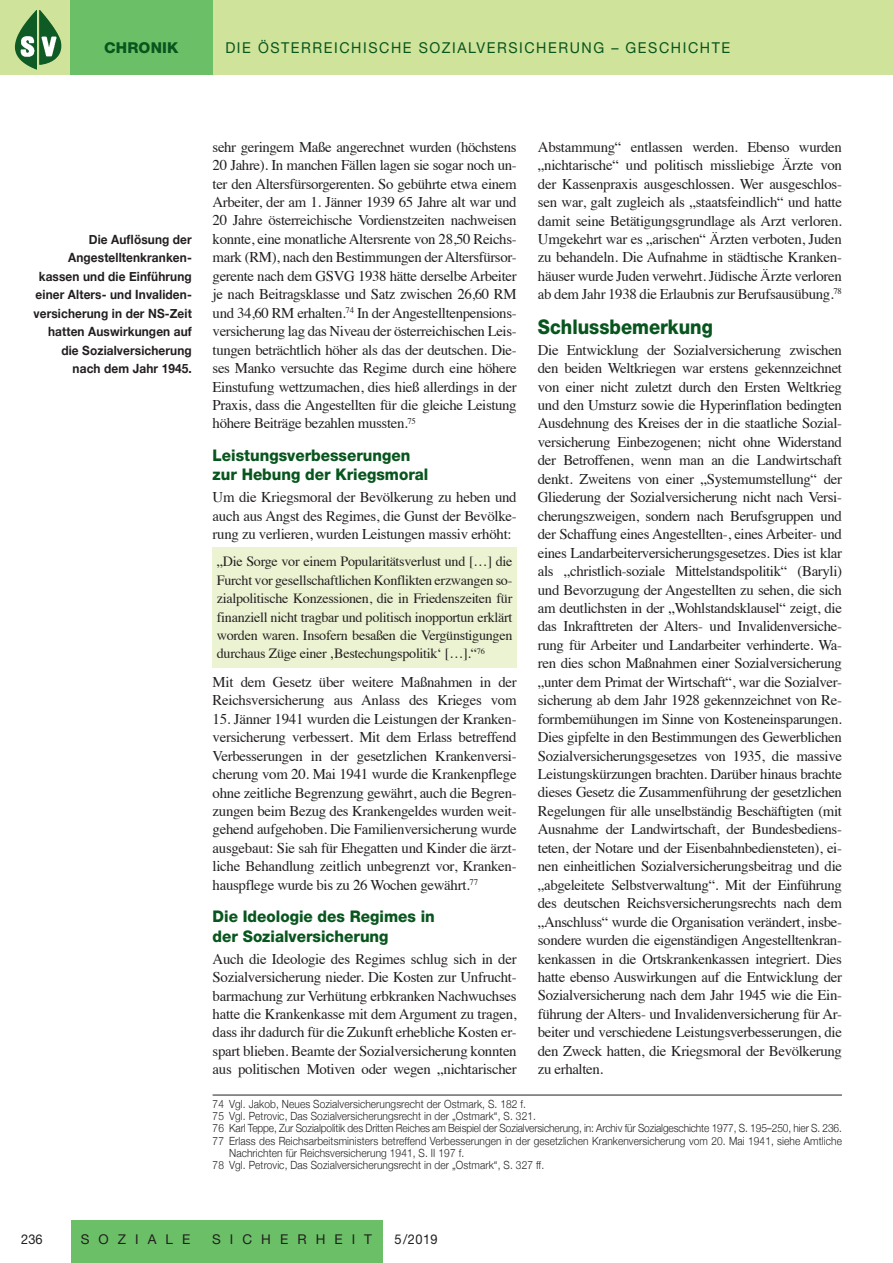
<style>
.page{position:relative;width:893px;height:1263px;background:#fff}
.page>*{position:absolute;margin:0;border:0;box-sizing:border-box;transform-origin:0 0}
.t1{font:800 20.25px "Helvetica Neue";color:#08551e;scale:.9 1}
.t2{font:800 16.05px/19.5px "Helvetica Neue";color:#08551e;scale:.95 1}
.t3{font:15px "Helvetica Neue LT Std";letter-spacing:.11em;color:#08551e;scale:.95 1}
.t4{font:800 15px "Helvetica Neue LT Std";letter-spacing:.01em;color:#08551e}
.t5{font:14.85px/18.5px "Times";letter-spacing:-.02em;color:#231f20;text-align:justify}
.t6{font:14.1px/18.5px "Times";letter-spacing:-.02em;color:#231f20;text-align:justify}
.t7{font:13.5px "Helvetica Neue LT Std";letter-spacing:.67em;color:#231f20}
.t8{font:13.5px "Helvetica Neue LT Std";letter-spacing:.67em;color:#231f20;scale:.95 1}
.t9{font:700 12.75px/18.5px "Helvetica Neue";letter-spacing:.01em;color:#231f20;text-align:right;scale:.93 1}
.t10{font:300 11.25px "Helvetica Neue";letter-spacing:.01em;color:#231f20;scale:.9 1}
.t11{font:300 11.25px "Helvetica Neue";letter-spacing:-.01em;color:#231f20;scale:.9 1}
</style>
<div class="page">
<div style="left:0;top:0;width:893px;height:74px;background:#d0e39a"></div>
<div style="left:70px;top:0;width:143px;height:74px;background:#6bc067"></div>
<div style="left:71px;top:1220px;width:312px;height:43px;background:#6bc067"></div>
<img style="left:39px;top:10px;width:22px;height:55px">
<div style="left:213px;top:547px;width:304px;height:121px;background:#ecf3d2"></div>
<hr style="left:213px;top:1095px;width:629px;height:1px;background:#231f20">
<p class="t4" style="left:104px;top:39px;width:76px">CHRONIK</p>
<p class="t3" style="left:225px;top:39px;width:533px">DIE ÖSTERREICHISCHE SOZIALVERSICHERUNG – GESCHICHTE</p>
<p class="t9" style="left:34px;top:231px;width:172px">Die Auflösung der<br>Angestelltenkranken&shy;kassen und die Einführung einer Alters- und Invaliden&shy;versicherung in der NS-Zeit hatten Auswirkungen auf die Sozialversicherung nach dem Jahr 1945.</p>
<p class="t5" style="left:213px;top:136px;width:306px">sehr geringem Maße angerechnet wurden (höchstens 20 Jahre). In manchen Fällen lagen sie sogar noch un&shy;ter den Altersfürsorgerenten. So gebührte etwa einem Arbeiter, der am 1. Jänner 1939 65 Jahre alt war und 20 Jahre österreichische Vordienstzeiten nachweisen konnte, eine monatliche Altersrente von 28,50 Reichs&shy;mark (RM), nach den Bestimmungen der Altersfürsor&shy;gerente nach dem GSVG 1938 hätte derselbe Arbeiter je nach Beitragsklasse und Satz zwischen 26,60 RM und 34,60 RM erhalten.<sup>74</sup> In der Angestelltenpensions&shy;versicherung lag das Niveau der österreichischen Leis&shy;tungen beträchtlich höher als das der deutschen. Die&shy;ses Manko versuchte das Regime durch eine höhere Einstufung wettzumachen, dies hieß allerdings in der Praxis, dass die Angestellten für die gleiche Leistung höhere Beiträge bezahlen mussten.<sup>75</sup></p>
<p class="t2" style="left:213px;top:445px;width:229px">Leistungsverbesserungen zur Hebung der Kriegsmoral</p>
<p class="t5" style="left:213px;top:487px;width:306px">Um die Kriegsmoral der Bevölkerung zu heben und auch aus Angst des Regimes, die Gunst der Bevölke&shy;rung zu verlieren, wurden Leistungen massiv erhöht:</p>
<p class="t6" style="left:217px;top:551px;width:297px">„Die Sorge vor einem Popularitätsverlust und […] die Furcht vor gesellschaftlichen Konflikten erzwangen so&shy;zialpolitische Konzessionen, die in Friedenszeiten für finanziell nicht tragbar und politisch inopportun erklärt worden waren. Insofern besaßen die Vergünstigungen durchaus Züge einer ‚Bestechungspolitik‘ […].“<sup>76</sup></p>
<p class="t5" style="left:213px;top:671px;width:306px">Mit dem Gesetz über weitere Maßnahmen in der<br>Reichsversicherung aus Anlass des Krieges vom</p>
<p class="t5" style="left:213px;top:708px;width:306px">15. Jänner 1941 wurden die Leistungen der Kranken&shy;versicherung verbessert. Mit dem Erlass betreffend Verbesserungen in der gesetzlichen Krankenversi&shy;cherung vom 20. Mai 1941 wurde die Krankenpflege ohne zeitliche Begrenzung gewährt, auch die Begren&shy;zungen beim Bezug des Krankengeldes wurden weit&shy;gehend aufgehoben. Die Familienversicherung wurde ausgebaut: Sie sah für Ehegatten und Kinder die ärzt&shy;liche Behandlung zeitlich unbegrenzt vor, Kranken&shy;hauspflege wurde bis zu 26 Wochen gewährt.<sup>77</sup></p>
<p class="t2" style="left:213px;top:906px;width:235px">Die Ideologie des Regimes in der Sozialversicherung</p>
<p class="t5" style="left:213px;top:948px;width:306px">Auch die Ideologie des Regimes schlug sich in der Sozialversicherung nieder. Die Kosten zur Unfrucht&shy;barmachung zur Verhütung erbkranken Nachwuchses hatte die Krankenkasse mit dem Argument zu tragen, dass ihr dadurch für die Zukunft erhebliche Kosten er&shy;spart blieben. Beamte der Sozialversicherung konnten aus politischen Motiven oder wegen „nichtarischer</p>
<p class="t5" style="left:538px;top:136px;width:306px">Abstammung“ entlassen werden. Ebenso wurden „nichtarische“ und politisch missliebige Ärzte von der Kassenpraxis ausgeschlossen. Wer ausgeschlos&shy;sen war, galt zugleich als „staatsfeindlich“ und hatte damit seine Betätigungsgrundlage als Arzt verloren.<br>Umgekehrt war es „arischen“ Ärzten verboten, Juden zu behandeln. Die Aufnahme in städtische Kranken&shy;häuser wurde Juden verwehrt. Jüdische Ärzte verloren ab dem Jahr 1938 die Erlaubnis zur Berufsausübung.<sup>78</sup></p>
<h1 class="t1" style="left:538px;top:315px;width:196px">Schlussbemerkung</h1>
<p class="t5" style="left:538px;top:339px;width:306px">Die Entwicklung der Sozialversicherung zwischen den beiden Weltkriegen war erstens gekennzeichnet von einer nicht zuletzt durch den Ersten Weltkrieg und den Umsturz sowie die Hyperinflation bedingten Ausdehnung des Kreises der in die staatliche Sozial&shy;versicherung Einbezogenen; nicht ohne Widerstand der Betroffenen, wenn man an die Landwirtschaft denkt. Zweitens von einer „Systemumstellung“ der Gliederung der Sozialversicherung nicht nach Versi&shy;cherungszweigen, sondern nach Berufsgruppen und der Schaffung eines Angestellten-, eines Arbeiter- und eines Landarbeiterversicherungsgesetzes. Dies ist klar als „christlich-soziale Mittelstandspolitik“ (Baryli) und Bevorzugung der Angestellten zu sehen, die sich am deutlichsten in der „Wohlstandsklausel“ zeigt, die das Inkrafttreten der Alters- und Invalidenversiche&shy;rung für Arbeiter und Landarbeiter verhinderte. Wa&shy;ren dies schon Maßnahmen einer Sozialversicherung „unter dem Primat der Wirtschaft“, war die Sozialver&shy;sicherung ab dem Jahr 1928 gekennzeichnet von Re&shy;formbemühungen im Sinne von Kosteneinsparungen.<br>Dies gipfelte in den Bestimmungen des Gewerblichen Sozialversicherungsgesetzes von 1935, die massive Leistungskürzungen brachten. Darüber hinaus brachte dieses Gesetz die Zusammenführung der gesetzlichen Regelungen für alle unselbständig Beschäftigten (mit Ausnahme der Landwirtschaft, der Bundesbediens&shy;teten, der Notare und der Eisenbahnbediensteten), ei&shy;nen einheitlichen Sozialversicherungsbeitrag und die „abgeleitete Selbstverwaltung“. Mit der Einführung des deutschen Reichsversicherungsrechts nach dem „Anschluss“ wurde die Organisation verändert, insbe&shy;sondere wurden die eigenständigen Angestelltenkran&shy;kenkassen in die Ortskrankenkassen integriert. Dies hatte ebenso Auswirkungen auf die Entwicklung der Sozialversicherung nach dem Jahr 1945 wie die Ein&shy;führung der Alters- und Invalidenversicherung für Ar&shy;beiter und verschiedene Leistungsverbesserungen, die den Zweck hatten, die Kriegsmoral der Bevölkerung zu erhalten.</p>
<p class="t10" style="left:213px;top:1095px;width:350px">74 Vgl. Jakob, Neues Sozialversicherungsrecht der Ostmark, S. 182 f.</p>
<p class="t10" style="left:213px;top:1107px;width:361px">75 Vgl. Petrovic, Das Sozialversicherungsrecht in der „Ostmark“, S. 321.</p>
<p class="t11" style="left:213px;top:1119px;width:701px">76 Karl Teppe, Zur Sozialpolitik des Dritten Reiches am Beispiel der Sozialversicherung, in: Archiv für Sozialgeschichte 1977, S. 195–250, hier S. 236.</p>
<p class="t10" style="left:213px;top:1131px;width:701px">77 Erlass des Reichsarbeitsministers betreffend Verbesserungen in der gesetzlichen Krankenversicherung vom 20. Mai 1941, siehe Amtliche</p>
<p class="t10" style="left:229px;top:1143px;width:263px">Nachrichten für Reichsversicherung 1941, S. II 197 f.</p>
<p class="t10" style="left:213px;top:1156px;width:370px">78 Vgl. Petrovic, Das Sozialversicherungsrecht in der „Ostmark“, S. 327 ff.</p>
<p class="t8" style="left:21px;top:1231px;width:24px">236</p>
<p class="t7" style="left:81px;top:1231px;width:111px">SOZIALE</p>
<p class="t7" style="left:212px;top:1231px;width:161px">SICHERHEIT</p>
<p class="t8" style="left:395px;top:1231px;width:47px">5/2019</p>
</div>
